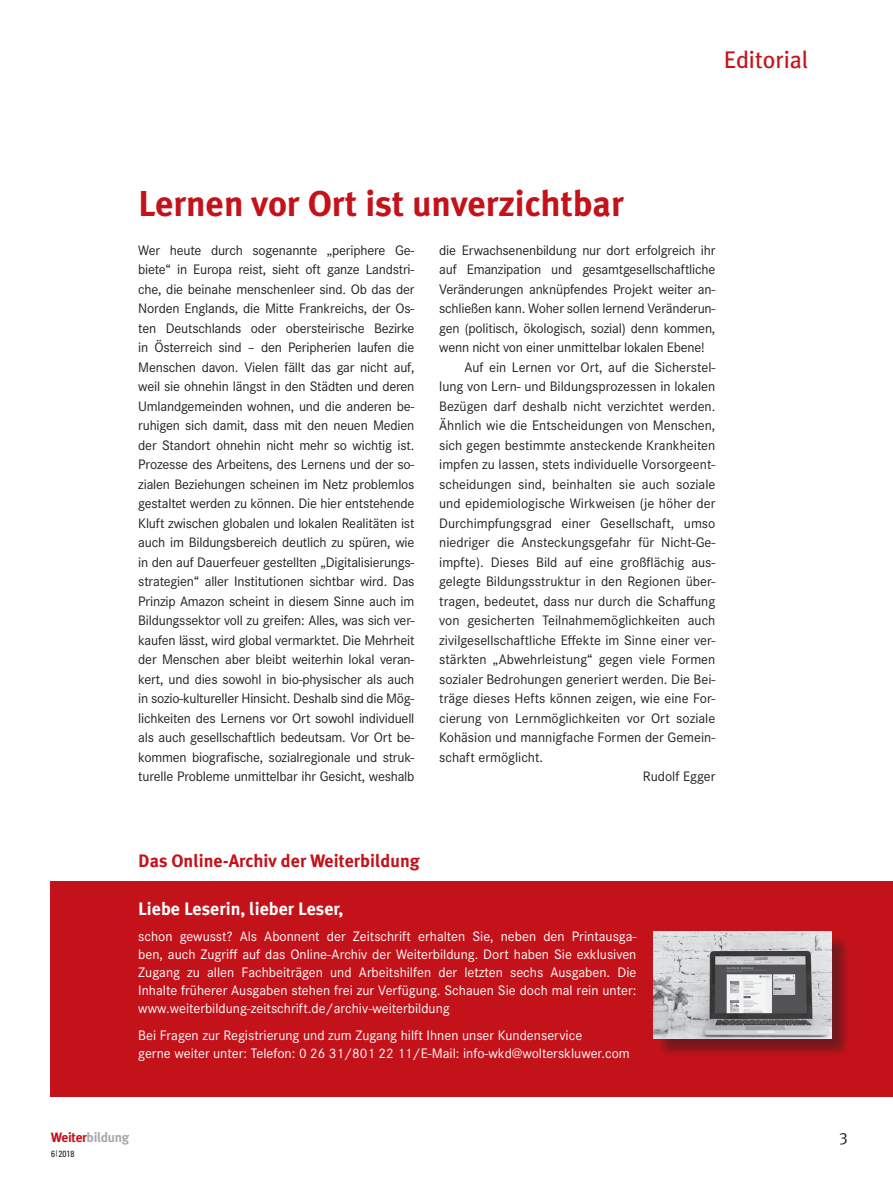
<style>
.page{position:relative;width:893px;height:1191px;background:#fff}
.page>*{position:absolute;margin:0;border:0;box-sizing:border-box;transform-origin:0 0}
.t1{font:700 36px "Meta Plus";color:#c4121a}
.t2{font:24px "Meta Plus";letter-spacing:-.005em;color:#c4121a}
.t3{font:700 18px "Meta Plus";color:#c4121a}
.t4{font:700 18px "Meta Plus";color:#fff}
.t5{font:16.5px "Meta Plus Normal Caps";color:#231f20}
.t6{font:14.25px/19.5px "Corporate S";color:#231f20;text-align:justify}
.t7{font:14.25px/18px "Corporate S";color:#fff;text-align:justify}
.t8{font:700 13.5px "Meta Plus";letter-spacing:-.025em;color:#a8a9ad}
.t9{font:condensed 9px "Univers LT Std";color:#231f20}
.s1{color:#c4121a}
</style>
<div class="page">
<div style="left:51px;top:881px;width:842px;height:215px;background:#c4121a"></div>
<div style="left:656px;top:933px;width:195px;height:124px;background:#231f20;opacity:.5"></div>
<img style="left:653px;top:931px;width:179px;height:108px">
<h2 class="t2" style="left:724px;top:45px;width:86px">Editorial</h2>
<h1 class="t1" style="left:138px;top:182px;width:487px">Lernen vor Ort ist unverzichtbar</h1>
<p class="t6" style="left:138px;top:239px;width:278px">Wer heute durch sogenannte „periphere Ge&shy;biete“ in Europa reist, sieht oft ganze Landstri&shy;che, die beinahe menschenleer sind. Ob das der Norden Englands, die Mitte Frankreichs, der Os&shy;ten Deutschlands oder obersteirische Bezirke in Österreich sind – den Peripherien laufen die Menschen davon. Vielen fällt das gar nicht auf, weil sie ohnehin längst in den Städten und deren Umlandgemeinden wohnen, und die anderen be&shy;ruhigen sich damit, dass mit den neuen Medien der Standort ohnehin nicht mehr so wichtig ist.<br>Prozesse des Arbeitens, des Lernens und der so&shy;zialen Beziehungen scheinen im Netz problemlos gestaltet werden zu können. Die hier entstehende Kluft zwischen globalen und lokalen Realitäten ist auch im Bildungsbereich deutlich zu spüren, wie in den auf Dauerfeuer gestellten „Digitalisierungs&shy;strategien“ aller Institutionen sichtbar wird. Das Prinzip Amazon scheint in diesem Sinne auch im Bildungssektor voll zu greifen: Alles, was sich ver&shy;kaufen lässt, wird global vermarktet. Die Mehrheit der Menschen aber bleibt weiterhin lokal veran&shy;kert, und dies sowohl in bio-physischer als auch in sozio-kultureller Hinsicht. Deshalb sind die Mög&shy;lichkeiten des Lernens vor Ort sowohl individuell als auch gesellschaftlich bedeutsam. Vor Ort be&shy;kommen biografische, sozialregionale und struk&shy;turelle Probleme unmittelbar ihr Gesicht, weshalb</p>
<p class="t6" style="left:439px;top:239px;width:278px">die Erwachsenenbildung nur dort erfolgreich ihr</p>
<p class="t6" style="left:439px;top:259px;width:278px">auf Emanzipation und gesamtgesellschaftliche</p>
<p class="t6" style="left:439px;top:278px;width:277px">Veränderungen anknüpfendes Projekt weiter an-</p>
<p class="t6" style="left:439px;top:298px;width:277px">schließen kann. Woher sollen lernend Veränderun-</p>
<p class="t6" style="left:439px;top:317px;width:278px">gen (politisch, ökologisch, sozial) denn kommen,</p>
<p class="t6" style="left:439px;top:337px;width:267px">wenn nicht von einer unmittelbar lokalen Ebene!</p>
<p class="t6" style="left:465px;top:356px;width:252px">Auf ein Lernen vor Ort, auf die Sicherstel-</p>
<p class="t6" style="left:439px;top:376px;width:278px">lung von Lern- und Bildungsprozessen in lokalen</p>
<p class="t6" style="left:439px;top:395px;width:278px">Bezügen darf deshalb nicht verzichtet werden.</p>
<p class="t6" style="left:439px;top:414px;width:278px">Ähnlich wie die Entscheidungen von Menschen,</p>
<p class="t6" style="left:439px;top:434px;width:278px">sich gegen bestimmte ansteckende Krankheiten</p>
<p class="t6" style="left:439px;top:453px;width:277px">impfen zu lassen, stets individuelle Vorsorgeent-</p>
<p class="t6" style="left:439px;top:473px;width:278px">scheidungen sind, beinhalten sie auch soziale</p>
<p class="t6" style="left:439px;top:492px;width:278px">und epidemiologische Wirkweisen (je höher der</p>
<p class="t6" style="left:439px;top:512px;width:278px">Durchimpfungsgrad einer Gesellschaft, umso</p>
<p class="t6" style="left:439px;top:531px;width:277px">niedriger die Ansteckungsgefahr für Nicht-Ge-</p>
<p class="t6" style="left:439px;top:551px;width:277px">impfte). Dieses Bild auf eine großflächig aus-</p>
<p class="t6" style="left:439px;top:570px;width:277px">gelegte Bildungsstruktur in den Regionen über-</p>
<p class="t6" style="left:439px;top:590px;width:278px">tragen, bedeutet, dass nur durch die Schaffung</p>
<p class="t6" style="left:439px;top:609px;width:278px">von gesicherten Teilnahmemöglichkeiten auch</p>
<p class="t6" style="left:439px;top:629px;width:277px">zivilgesellschaftliche Effekte im Sinne einer ver-</p>
<p class="t6" style="left:439px;top:648px;width:278px">stärkten „Abwehrleistung“ gegen viele Formen</p>
<p class="t6" style="left:439px;top:668px;width:277px">sozialer Bedrohungen generiert werden. Die Bei-</p>
<p class="t6" style="left:439px;top:687px;width:277px">träge dieses Hefts können zeigen, wie eine For-</p>
<p class="t6" style="left:439px;top:707px;width:278px">cierung von Lernmöglichkeiten vor Ort soziale</p>
<p class="t6" style="left:439px;top:726px;width:277px">Kohäsion und mannigfache Formen der Gemein-</p>
<p class="t6" style="left:439px;top:746px;width:105px">schaft ermöglicht.</p>
<p class="t6" style="left:643px;top:765px;width:74px">Rudolf Egger</p>
<p class="t3" style="left:138px;top:850px;width:283px">Das Online-Archiv der Weiterbildung</p>
<p class="t4" style="left:138px;top:898px;width:207px">Liebe Leserin, lieber Leser,</p>
<p class="t7" style="left:138px;top:926px;width:500px">schon gewusst? Als Abonnent der Zeitschrift erhalten Sie, neben den Printausga&shy;ben, auch Zugriff auf das Online-Archiv der Weiterbildung. Dort haben Sie exklusiven Zugang zu allen Fachbeiträgen und Arbeitshilfen der letzten sechs Ausgaben. Die Inhalte früherer Ausgaben stehen frei zur Verfügung. Schauen Sie doch mal rein unter: www.weiterbildung-zeitschrift.de/archiv-weiterbildung</p>
<p class="t7" style="left:138px;top:1025px;width:493px">Bei Fragen zur Registrierung und zum Zugang hilft Ihnen unser Kundenservice<br>gerne weiter unter: Telefon: 0 26 31/801 22 11/E-Mail: info-wkd@wolterskluwer.com</p>
<p class="t8" style="left:51px;top:1129px;width:80px"><span class="s1">Weiter</span>bildung</p>
<p class="t5" style="left:839px;top:1129px;width:10px">3</p>
<p class="t9" style="left:51px;top:1147px;width:25px">6 <sup>|</sup> 2018</p>
</div>
